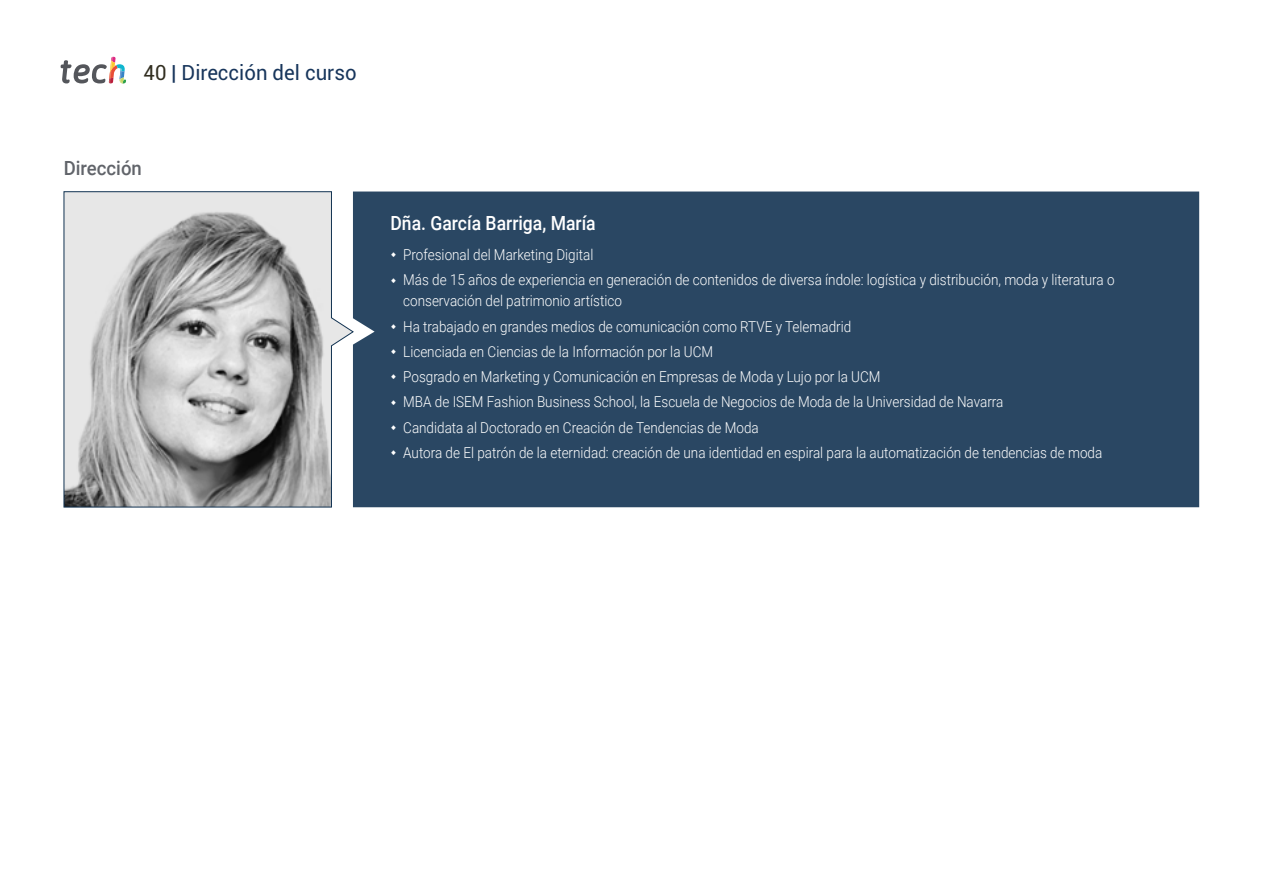
<style>
.page{position:relative;width:1263px;height:893px;background:#fff}
.page>*{position:absolute;margin:0;border:0;box-sizing:border-box;transform-origin:0 0}
.t1{font:21px "Roboto";color:#17355b}
.t2{font:500 19.5px "Roboto";color:#fff;scale:.9 1}
.t3{font:500 19.5px "Roboto";color:#61646a;scale:.95 1}
.t4{font:300 15px/25.2px "Roboto";color:#fff;scale:.9 1}
.s1{color:#312e20}
</style>
<div class="page">
<svg style="left:61px;top:57px;width:65px;height:27px"></svg>
<div style="left:354px;top:192px;width:845px;height:315px;background:#2a4763"></div>
<svg style="left:64px;top:191px;width:290px;height:316px;background:#bababa"></svg>
<svg style="left:391px;top:252px;width:5px;height:5px"></svg>
<svg style="left:391px;top:278px;width:5px;height:5px"></svg>
<svg style="left:391px;top:324px;width:5px;height:5px"></svg>
<svg style="left:391px;top:349px;width:5px;height:5px"></svg>
<svg style="left:391px;top:374px;width:5px;height:5px"></svg>
<svg style="left:391px;top:400px;width:5px;height:5px"></svg>
<svg style="left:391px;top:425px;width:5px;height:5px"></svg>
<svg style="left:391px;top:450px;width:5px;height:5px"></svg>
<h1 class="t1" style="left:144px;top:57px;width:215px"><span class="s1">40</span> | Dirección del curso</h1>
<h2 class="t3" style="left:64px;top:154px;width:84px">Dirección</h2>
<h2 class="t2" style="left:390px;top:209px;width:230px">Dña. García Barriga, María</h2>
<p class="t4" style="left:403px;top:242px;width:792px">Profesional del Marketing Digital<br>Más de 15 años de experiencia en generación de contenidos de diversa índole: logística y distribución, moda y literatura o</p>
<p class="t4" style="left:403px;top:288px;width:778px">conservación del patrimonio artístico<br>Ha trabajado en grandes medios de comunicación como RTVE y Telemadrid<br>Licenciada en Ciencias de la Información por la UCM<br>Posgrado en Marketing y Comunicación en Empresas de Moda y Lujo por la UCM<br>MBA de ISEM Fashion Business School, la Escuela de Negocios de Moda de la Universidad de Navarra<br>Candidata al Doctorado en Creación de Tendencias de Moda<br>Autora de El patrón de la eternidad: creación de una identidad en espiral para la automatización de tendencias de moda</p>
</div>
